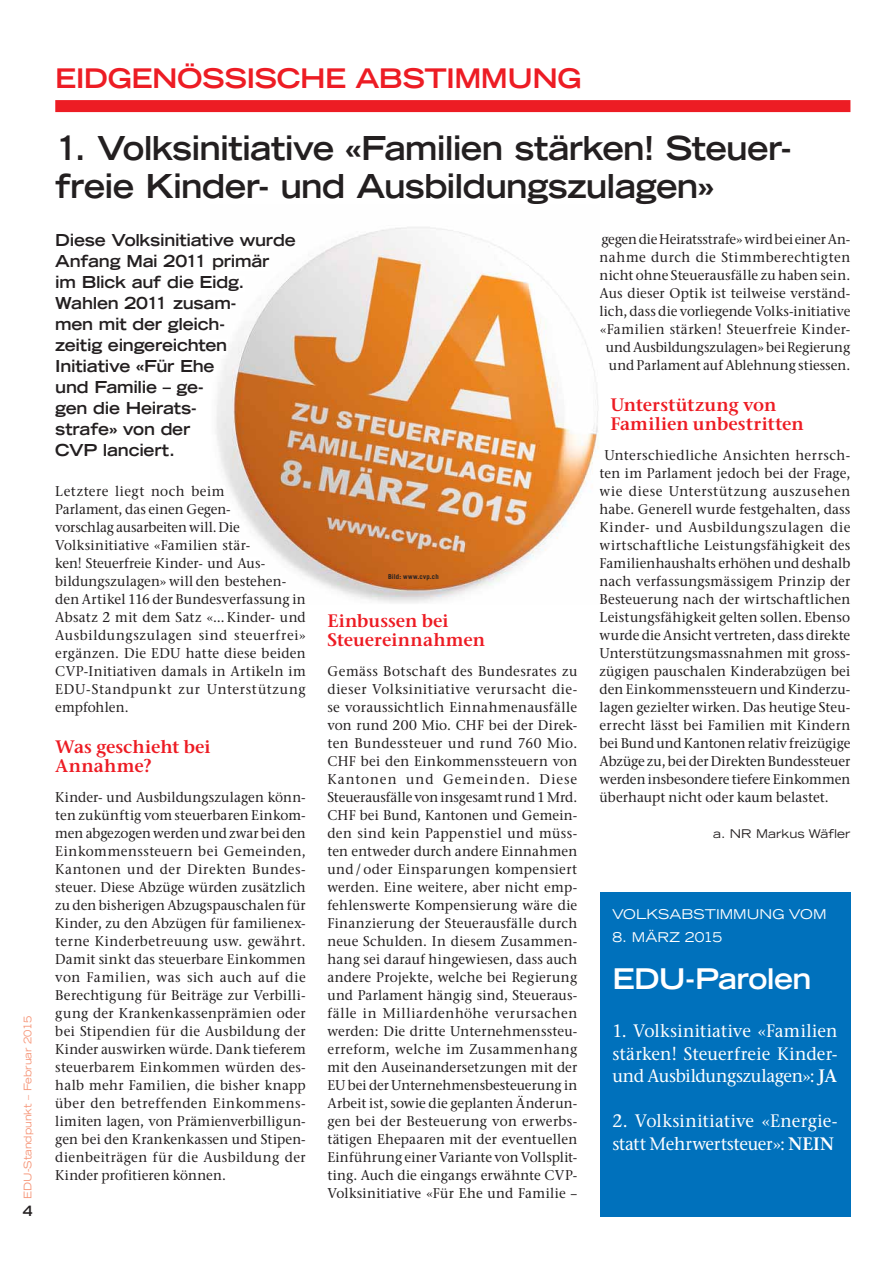
<style>
.page{position:relative;width:893px;height:1263px;background:#fff}
.page>*{position:absolute;margin:0;border:0;box-sizing:border-box;transform-origin:0 0}
.t1{font:700 expanded 33px/37.5px "Trade Gothic LT Std";letter-spacing:-.02em;color:#231f20}
.t2{font:700 expanded 28.5px "Trade Gothic LT Std";letter-spacing:-.02em;color:#fff}
.t3{font:700 expanded 27px "Trade Gothic LT Std";letter-spacing:-.02em;color:#ed1c24}
.t4{font:500 18px/22.5px "Stone Ser ITC Std";color:#fff;text-align:justify;scale:.96 1}
.t5{font:600 18px/19.5px "Stone Ser ITC Std";color:#ed1c24}
.t6{font:700 expanded 16.5px/21px "Trade Gothic LT Std";letter-spacing:-.015em;color:#231f20}
.t7{font:700 expanded 14.25px "Trade Gothic LT Std";color:#231f20;scale:.96 1}
.t8{font:500 14.1px/18px "Stone Ser ITC Std";letter-spacing:.015em;color:#231f20;text-align:justify;scale:.96 1}
.t9{font:expanded 13.5px "Trade Gothic LT Std";color:#fff}
.t10{font:expanded 12px "Trade Gothic LT Std";color:#231f20}
.t11{font:expanded 10.5px "Trade Gothic LT Std";color:#f69679;scale:.96 1}
.t12{font:700 6.75px "Trade Gothic LT Std";letter-spacing:.025em;color:#231f20}
.s1{font-weight:600}
</style>
<div class="page">
<div style="left:55px;top:100px;width:795px;height:12px;background:#ed1c24"></div>
<div style="left:600px;top:892px;width:250px;height:324px;background:#0071bc"></div>
<img style="left:216px;top:227px;width:383px;height:376px">
<img style="left:216px;top:234px;width:80px;height:13px">
<img style="left:216px;top:255px;width:54px;height:15px">
<img style="left:216px;top:276px;width:29px;height:15px">
<img style="left:216px;top:297px;width:14px;height:13px">
<img style="left:216px;top:318px;width:2px;height:15px">
<img style="left:216px;top:339px;width:11px;height:15px">
<img style="left:216px;top:486px;width:9px;height:14px">
<img style="left:216px;top:504px;width:14px;height:14px">
<img style="left:216px;top:522px;width:24px;height:14px">
<img style="left:216px;top:540px;width:30px;height:10px">
<img style="left:216px;top:558px;width:44px;height:10px">
<img style="left:216px;top:576px;width:65px;height:14px">
<img style="left:216px;top:594px;width:90px;height:9px">
<p class="t11" style="left:23px;top:1199px;width:192px;rotate:-90deg">EDU-Standpunkt – Februar 2015</p>
<p class="t7" style="left:23px;top:1204px;width:12px">4</p>
<h3 class="t3" style="left:55px;top:65px;width:528px">EIDGENÖSSISCHE ABSTIMMUNG</h3>
<h1 class="t1" style="left:55px;top:132px;width:738px">1. Volksinitiative «Familien stärken! Steuer&shy;freie Kinder- und Ausbildungszulagen»</h1>
<p class="t6" style="left:55px;top:231px;width:242px">Diese Volksinitiative wurde<br>Anfang Mai 2011 primär<br>im Blick auf die Eidg.<br>Wahlen 2011 zusam-<br>men mit der gleich-<br>zeitig eingereichten<br>Initiative «Für Ehe<br>und Familie – ge-<br>gen die Heirats-<br>strafe» von der<br>CVP lanciert.</p>
<p class="t8" style="left:55px;top:484px;width:262px;text-align:left">Letztere liegt noch beim<br>Parlament, das einen Gegen-<br>vorschlag ausarbeiten will. Die<br>Volksinitiative «Familien stär-<br>ken! Steuerfreie Kinder- und Aus&shy;bildungszulagen» will den bestehen&shy;den Artikel 116 der Bundesverfassung in<br>Absatz 2 mit dem Satz «… Kinder- und<br>Ausbildungszulagen sind steuerfrei» ergänzen. Die EDU hatte diese beiden<br>CVP-Initiativen damals in Artikeln im<br>EDU-Standpunkt zur Unterstützung empfohlen.</p>
<p class="t5" style="left:55px;top:738px;width:157px">Was geschieht bei<br>Annahme?</p>
<p class="t8" style="left:55px;top:790px;width:263px">Kinder- und Ausbildungszulagen könn&shy;ten zukünftig vom steuerbaren Einkom&shy;men abgezogen werden und zwar bei den Einkommenssteuern bei Gemeinden, Kantonen und der Direkten Bundes&shy;steuer. Diese Abzüge würden zusätzlich zu den bisherigen Abzugspauschalen für Kinder, zu den Abzügen für familienex&shy;terne Kinderbetreuung usw. gewährt.<br>Damit sinkt das steuerbare Einkommen von Familien, was sich auch auf die Berechtigung für Beiträge zur Verbilli&shy;gung der Krankenkassenprämien oder bei Stipendien für die Ausbildung der Kinder auswirken würde. Dank tieferem steuerbarem Einkommen würden des&shy;halb mehr Familien, die bisher knapp über den betreffenden Einkommens&shy;limiten lagen, von Prämienverbilligun&shy;gen bei den Krankenkassen und Stipen&shy;dienbeiträgen für die Ausbildung der Kinder profitieren können.</p>
<p class="t12" style="left:388px;top:574px;width:52px">Bild: www.cvp.ch</p>
<p class="t5" style="left:327px;top:612px;width:159px">Einbussen bei<br>Steuereinnahmen</p>
<p class="t8" style="left:327px;top:664px;width:262px">Gemäss Botschaft des Bundesrates zu dieser Volksinitiative verursacht die&shy;se voraussichtlich Einnahmenausfälle von rund 200 Mio. CHF bei der Direk&shy;ten Bundessteuer und rund 760 Mio.<br>CHF bei den Einkommenssteuern von Kantonen und Gemeinden. Diese Steuerausfälle von insgesamt rund 1 Mrd.<br>CHF bei Bund, Kantonen und Gemein&shy;den sind kein Pappenstiel und müss&shy;ten entweder durch andere Einnahmen und / oder Einsparungen kompensiert werden. Eine weitere, aber nicht emp&shy;fehlenswerte Kompensierung wäre die Finanzierung der Steuerausfälle durch neue Schulden. In diesem Zusammen&shy;hang sei darauf hingewiesen, dass auch andere Projekte, welche bei Regierung und Parlament hängig sind, Steueraus&shy;fälle in Milliardenhöhe verursachen werden: Die dritte Unternehmenssteu&shy;erreform, welche im Zusammenhang mit den Auseinandersetzungen mit der EU bei der Unternehmensbesteuerung in Arbeit ist, sowie die geplanten Änderun&shy;gen bei der Besteuerung von erwerbs&shy;tätigen Ehepaaren mit der eventuellen Einführung einer Variante von Vollsplit&shy;ting. Auch die eingangs erwähnte CVP-Volksinitiative «Für Ehe und Familie –</p>
<p class="t8" style="left:600px;top:232px;width:263px;text-align:right">gegen die Heiratsstrafe» wird bei einer An&shy;nahme durch die Stimmberechtigten nicht ohne Steuerausfälle zu haben sein.<br>Aus dieser Optik ist teilweise verständ&shy;lich, dass die vorliegende Volks-initiative «Familien stärken! Steuerfreie Kinder&shy;und Ausbildungszulagen» bei Regierung und Parlament auf Ablehnung stiessen.</p>
<p class="t5" style="left:610px;top:396px;width:195px">Unterstützung von<br>Familien unbestritten</p>
<p class="t8" style="left:600px;top:448px;width:263px;text-indent:5px">Unterschiedliche Ansichten herrsch&shy;ten im Parlament jedoch bei der Frage, wie diese Unterstützung auszusehen habe. Generell wurde festgehalten, dass Kinder- und Ausbildungszulagen die wirtschaftliche Leistungsfähigkeit des Familienhaushalts erhöhen und deshalb nach verfassungsmässigem Prinzip der Besteuerung nach der wirtschaftlichen Leistungsfähigkeit gelten sollen. Ebenso wurde die Ansicht vertreten, dass direkte Unterstützungsmassnahmen mit gross&shy;zügigen pauschalen Kinderabzügen bei den Einkommenssteuern und Kinderzu&shy;lagen gezielter wirken. Das heutige Steu&shy;errecht lässt bei Familien mit Kindern bei Bund und Kantonen relativ freizügige Abzüge zu, bei der Direkten Bundessteuer werden insbesondere tiefere Einkommen überhaupt nicht oder kaum belastet.</p>
<p class="t10" style="left:713px;top:828px;width:139px">a. NR Markus Wäfler</p>
<p class="t9" style="left:612px;top:908px;width:216px">VOLKSABSTIMMUNG VOM</p>
<p class="t9" style="left:612px;top:930px;width:111px">8. MÄRZ 2015</p>
<h2 class="t2" style="left:612px;top:965px;width:201px">EDU-Parolen</h2>
<p class="t4" style="left:612px;top:1021px;width:236px">1. Volksinitiative «Familien stärken! Steuerfreie Kinder&shy;und Ausbildungszulagen»: <span class="s1">JA</span></p>
<p class="t4" style="left:612px;top:1111px;width:236px">2. Volksinitiative «Energie&shy;statt Mehrwertsteuer»: <span class="s1">NEIN</span></p>
</div>
